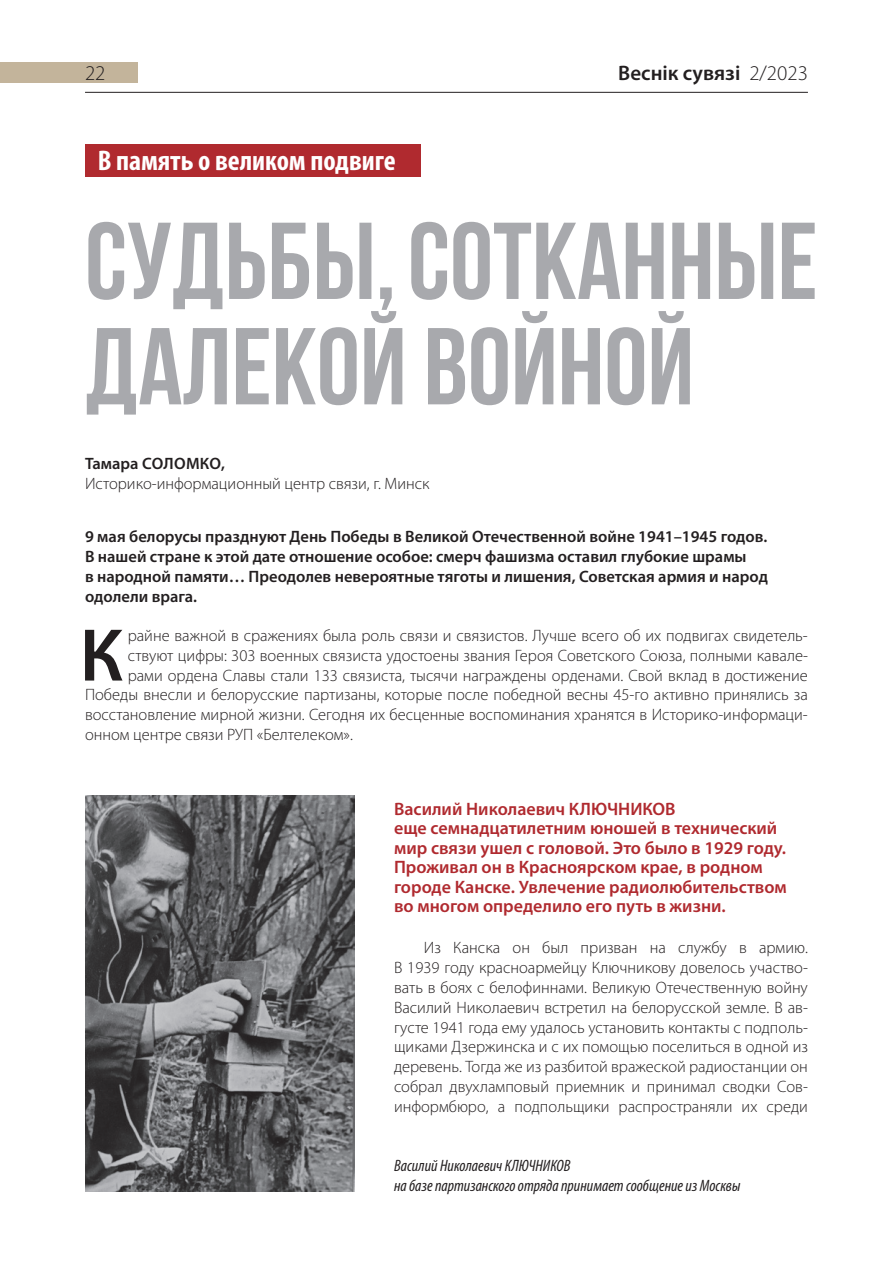
<style>
.page{position:relative;width:893px;height:1263px;background:#fff}
.page>*{position:absolute;margin:0;border:0;box-sizing:border-box;transform-origin:0 0}
.t1{font:700 108.9px/105.3px "Bebas Neue";color:#a8a9ad}
.t2{font:600 75.3px "Myriad Pro";color:#231f20}
.t3{font:700 condensed 28.5px "Myriad Pro";color:#fff}
.t4{font:600 21px "Myriad Pro";color:#231f20}
.t5{font:300 21px "Myriad Pro";color:#231f20}
.t6{font:600 18px/19.5px "Myriad Pro";color:#b02a2f}
.t7{font:300 16.5px/19.8px "Myriad Pro";color:#231f20;text-align:justify}
.t8{font:600 16.5px/19.8px "Myriad Pro";color:#231f20}
.t9{font:italic condensed 16.5px/19.8px "Myriad Pro";color:#231f20}
.s1{font-weight:300}
</style>
<div class="page">
<div style="left:0;top:62px;width:138px;height:20px;background:#c3b49b"></div>
<hr style="left:85px;top:92px;width:723px;height:1px;background:#231f20">
<div style="left:85px;top:145px;width:335px;height:32px;background:#b02a2f"></div>
<img style="left:85px;top:795px;width:270px;height:396px">
<p class="t5" style="left:85px;top:62px;width:22px">22</p>
<p class="t4" style="left:618px;top:60px;width:191px">Веснік сувязi <span class="s1">2/2023</span></p>
<h3 class="t3" style="left:98px;top:143px;width:299px">В память о великом подвиге</h3>
<h1 class="t1" style="left:85px;top:207px;width:734px">Судьбы, сотканные далекой войной</h1>
<p class="t8" style="left:85px;top:453px;width:142px">Тамара СОЛОМКО,</p>
<p class="t7" style="left:85px;top:474px;width:346px">Историко-информационный центр связи, г. Минск</p>
<p class="t8" style="left:85px;top:526px;width:684px">9 мая белорусы празднуют День Победы в Великой Отечественной войне 1941–1945 годов.<br>В нашей стране к этой дате отношение особое: смерч фашизма оставил глубокие шрамы<br>в народной памяти… Преодолев невероятные тяготы и лишения, Советская армия и народ одолели врага.</p>
<h2 class="t2" style="left:80px;top:607px;width:45px">К</h2>
<p class="t7" style="left:128px;top:626px;width:682px">райне важной в сражениях была роль связи и связистов. Лучше всего об их подвигах свидетель-</p>
<p class="t7" style="left:128px;top:646px;width:682px">ствуют цифры: 303 военных связиста удостоены звания Героя Советского Союза, полными кавале-</p>
<p class="t7" style="left:128px;top:665px;width:682px">рами ордена Славы стали 133 связиста, тысячи награждены орденами. Свой вклад в достижение</p>
<p class="t7" style="left:85px;top:685px;width:724px">Победы внесли и белорусские партизаны, которые после победной весны 45-го активно принялись за</p>
<p class="t7" style="left:85px;top:705px;width:724px">восстановление мирной жизни. Сегодня их бесценные воспоминания хранятся в Историко-информаци-</p>
<p class="t7" style="left:85px;top:725px;width:269px">онном центре связи РУП «Белтелеком».</p>
<p class="t6" style="left:394px;top:798px;width:394px">Василий Николаевич КЛЮЧНИКОВ<br>еще семнадцатилетним юношей в технический мир связи ушел с головой. Это было в 1929 году.<br>Проживал он в Красноярском крае, в родном городе Канске. Увлечение радиолюбительством во многом определило его путь в жизни.</p>
<p class="t7" style="left:394px;top:938px;width:415px;text-indent:30px">Из Канска он был призван на службу в армию.<br>В 1939 году красноармейцу Ключникову довелось участво&shy;вать в боях с белофиннами. Великую Отечественную войну Василий Николаевич встретил на белорусской земле. В ав&shy;густе 1941 года ему удалось установить контакты с подполь&shy;щиками Дзержинска и с их помощью поселиться в одной из деревень. Тогда же из разбитой вражеской радиостанции он собрал двухламповый приемник и принимал сводки Сов&shy;информбюро, а подпольщики распространяли их среди</p>
<p class="t9" style="left:394px;top:1156px;width:348px">Василий Николаевич КЛЮЧНИКОВ<br>на базе партизанского отряда принимает сообщение из Москвы</p>
</div>
